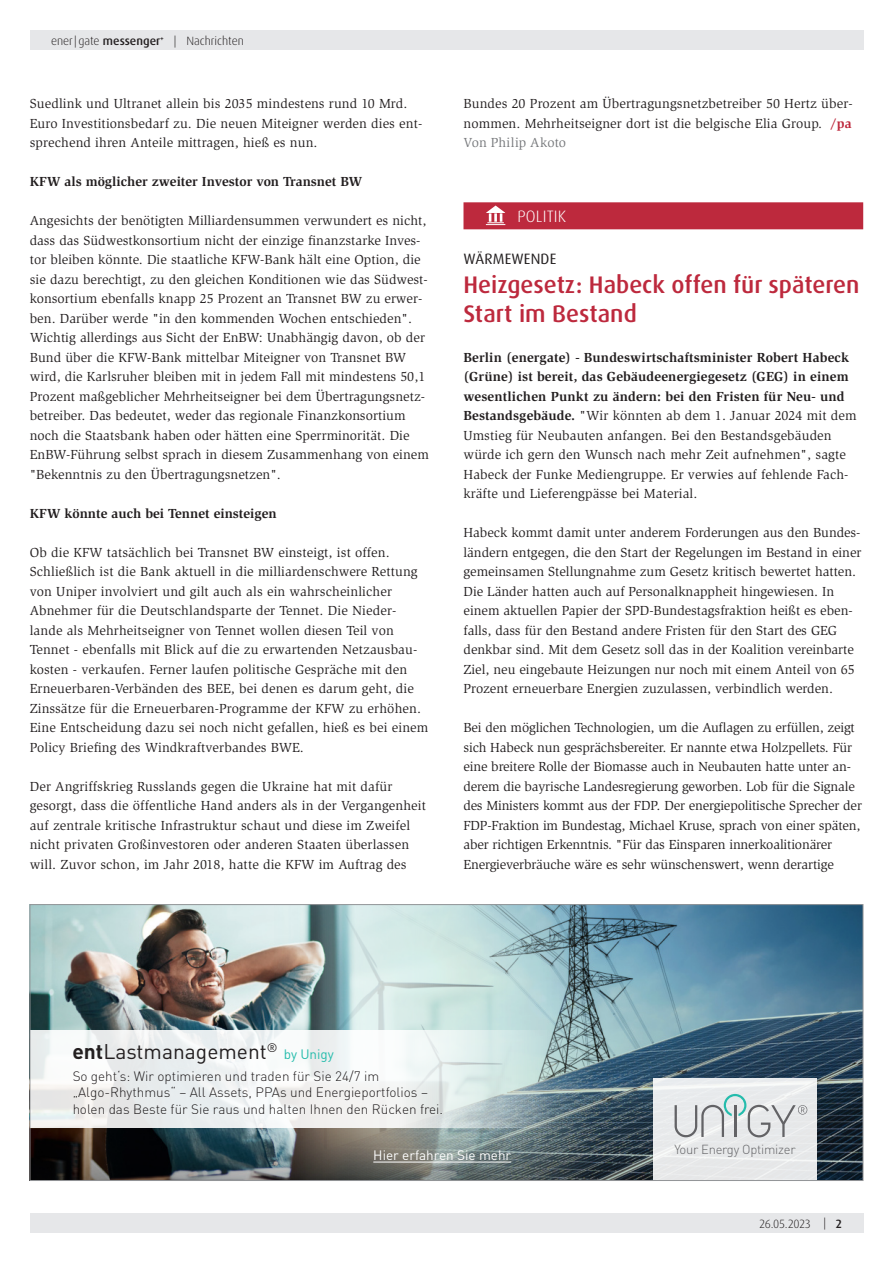
<style>
.page{position:relative;width:893px;height:1263px;background:#fff}
.page>*{position:absolute;margin:0;border:0;box-sizing:border-box;transform-origin:0 0}
.Headline{font:500 24px/28.8px "Dax Pro";color:#bd293d}
.t1{font:21px "DIN";color:#231f20}
.Rubrikzeile{font:300 16.5px "Dax Pro";letter-spacing:.01em;color:#fff}
.Dachzeile{font:15px "Dax Pro";letter-spacing:.01em;color:#231f20}
.Fließtext{font:13.5px/19.5px "Slimbach Std";letter-spacing:.005em;color:#231f20}
.t2{font:300 13.5px/16.2px "DIN";color:#231f20}
.Zwischenüberschrift{font:700 13.5px "Slimbach Std";color:#231f20}
.t3{font:13.5px "DIN";color:#fff}
.Autor{font:13.5px "Slimbach Std";color:#76787b}
.t4{font:13.5px "DIN";color:#25bcac}
.t5{font:300 12.9px "DIN";letter-spacing:-.02em;color:#636366}
.t6{font:300 12px "Dax Pro";color:#231f20}
.s1{font-weight:500}
.s2{font-weight:700;color:#bd293d}
.s3{font-weight:700}
</style>
<div class="page">
<div style="left:30px;top:1214px;width:833px;height:19px;background:#e6e7e9"></div>
<div style="left:30px;top:30px;width:833px;height:20px;background:#e6e7e9"></div>
<div style="left:463px;top:202px;width:400px;height:27px;background:#bd293d"></div>
<svg style="left:486px;top:206px;width:19px;height:19px"></svg>
<img style="left:32px;top:906px;width:829px;height:273px">
<hr style="left:373px;top:1162px;width:138px;height:1px;background:#fff">
<svg style="left:32px;top:1030px;width:521px;height:97px;fill:#ebf0f0"></svg>
<svg style="left:654px;top:1079px;width:163px;height:100px;background:#e9eaeb"></svg>
<svg style="left:675px;top:1094px;width:132px;height:43px;background:#d2d7d8"></svg>
<p class="t6" style="left:51px;top:33px;width:194px">ener|gate <span class="s1">messenger</span><sup>+</sup> | Nachrichten</p>
<p class="Fließtext" style="left:30px;top:94px;width:394px">Suedlink und Ultranet allein bis 2035 mindestens rund 10 Mrd.<br>Euro Investitionsbedarf zu. Die neuen Miteigner werden dies ent&shy;sprechend ihren Anteile mittragen, hieß es nun.</p>
<p class="Zwischenüberschrift" style="left:30px;top:173px;width:334px">KFW als möglicher zweiter Investor von Transnet BW</p>
<p class="Fließtext" style="left:30px;top:211px;width:401px">Angesichts der benötigten Milliardensummen verwundert es nicht, dass das Südwestkonsortium nicht der einzige finanzstarke Inves&shy;tor bleiben könnte. Die staatliche KFW-Bank hält eine Option, die sie dazu berechtigt, zu den gleichen Konditionen wie das Südwest&shy;konsortium ebenfalls knapp 25 Prozent an Transnet BW zu erwer&shy;ben. Darüber werde "in den kommenden Wochen entschieden".<br>Wichtig allerdings aus Sicht der EnBW: Unabhängig davon, ob der Bund über die KFW-Bank mittelbar Miteigner von Transnet BW wird, die Karlsruher bleiben mit in jedem Fall mit mindestens 50,1<br>Prozent maßgeblicher Mehrheitseigner bei dem Übertragungsnetz&shy;betreiber. Das bedeutet, weder das regionale Finanzkonsortium noch die Staatsbank haben oder hätten eine Sperrminorität. Die EnBW-Führung selbst sprach in diesem Zusammenhang von einem "Bekenntnis zu den Übertragungsnetzen".</p>
<p class="Zwischenüberschrift" style="left:30px;top:505px;width:248px">KFW könnte auch bei Tennet einsteigen</p>
<p class="Fließtext" style="left:30px;top:542px;width:400px">Ob die KFW tatsächlich bei Transnet BW einsteigt, ist offen.<br>Schließlich ist die Bank aktuell in die milliardenschwere Rettung von Uniper involviert und gilt auch als ein wahrscheinlicher Abnehmer für die Deutschlandsparte der Tennet. Die Nieder&shy;lande als Mehrheitseigner von Tennet wollen diesen Teil von Tennet - ebenfalls mit Blick auf die zu erwartenden Netzausbau&shy;kosten - verkaufen. Ferner laufen politische Gespräche mit den Erneuerbaren-Verbänden des BEE, bei denen es darum geht, die Zinssätze für die Erneuerbaren-Programme der KFW zu erhöhen.<br>Eine Entscheidung dazu sei noch nicht gefallen, hieß es bei einem Policy Briefing des Windkraftverbandes BWE.</p>
<p class="Fließtext" style="left:30px;top:776px;width:398px">Der Angriffskrieg Russlands gegen die Ukraine hat mit dafür gesorgt, dass die öffentliche Hand anders als in der Vergangenheit auf zentrale kritische Infrastruktur schaut und diese im Zweifel nicht privaten Großinvestoren oder anderen Staaten überlassen will. Zuvor schon, im Jahr 2018, hatte die KFW im Auftrag des</p>
<p class="Fließtext" style="left:463px;top:94px;width:391px">Bundes 20 Prozent am Übertragungsnetzbetreiber 50 Hertz über&shy;nommen. Mehrheitseigner dort ist die belgische Elia Group. <span class="s2">/pa</span></p>
<p class="Autor" style="left:463px;top:135px;width:104px">Von Philip Akoto</p>
<p class="Rubrikzeile" style="left:517px;top:206px;width:50px">POLITIK</p>
<p class="Dachzeile" style="left:464px;top:249px;width:94px">WÄRMEWENDE</p>
<p class="Headline" style="left:463px;top:270px;width:397px">Heizgesetz: Habeck offen für späteren<br>Start im Bestand</p>
<p class="Fließtext" style="left:463px;top:347px;width:395px"><span class="s3">Berlin (energate) - Bundeswirtschaftsminister Robert Habeck (Grüne) ist bereit, das Gebäudeenergiegesetz (GEG) in einem wesentlichen Punkt zu ändern: bei den Fristen für Neu- und Bestandsgebäude.</span> "Wir könnten ab dem 1. Januar 2024 mit dem Umstieg für Neubauten anfangen. Bei den Bestandsgebäuden würde ich gern den Wunsch nach mehr Zeit aufnehmen", sagte Habeck der Funke Mediengruppe. Er verwies auf fehlende Fach&shy;kräfte und Lieferengpässe bei Material.</p>
<p class="Fließtext" style="left:463px;top:523px;width:399px">Habeck kommt damit unter anderem Forderungen aus den Bundes&shy;ländern entgegen, die den Start der Regelungen im Bestand in einer gemeinsamen Stellungnahme zum Gesetz kritisch bewertet hatten.<br>Die Länder hatten auch auf Personalknappheit hingewiesen. In einem aktuellen Papier der SPD-Bundestagsfraktion heißt es eben&shy;falls, dass für den Bestand andere Fristen für den Start des GEG denkbar sind. Mit dem Gesetz soll das in der Koalition vereinbarte Ziel, neu eingebaute Heizungen nur noch mit einem Anteil von 65<br>Prozent erneuerbare Energien zuzulassen, verbindlich werden.</p>
<p class="Fließtext" style="left:463px;top:718px;width:400px">Bei den möglichen Technologien, um die Auflagen zu erfüllen, zeigt sich Habeck nun gesprächsbereiter. Er nannte etwa Holzpellets. Für eine breitere Rolle der Biomasse auch in Neubauten hatte unter an&shy;derem die bayrische Landesregierung geworben. Lob für die Signale des Ministers kommt aus der FDP. Der energiepolitische Sprecher der FDP-Fraktion im Bundestag, Michael Kruse, sprach von einer späten, aber richtigen Erkenntnis. "Für das Einsparen innerkoalitionärer Energieverbräuche wäre es sehr wünschenswert, wenn derartige</p>
<h2 class="t1" style="left:72px;top:1044px;width:207px"><span class="s3">ent</span>Lastmanagement<sup>®</sup></h2>
<p class="t4" style="left:284px;top:1049px;width:52px">by Unigy</p>
<p class="t2" style="left:72px;top:1069px;width:372px">So geht‘s: Wir optimieren und traden für Sie 24/7 im „Algo-Rhythmus“ – All Assets, PPAs und Energieportfolios – holen das Beste für Sie raus und halten Ihnen den Rücken frei.</p>
<p class="t3" style="left:373px;top:1150px;width:139px">Hier erfahren Sie mehr</p>
<p class="t5" style="left:674px;top:1144px;width:123px">Your Energy Optimizer</p>
<p class="t6" style="left:759px;top:1216px;width:53px">26.05.2023</p>
<p class="t6" style="left:823px;top:1215px;width:20px">| <span class="s1">2</span></p>
</div>
